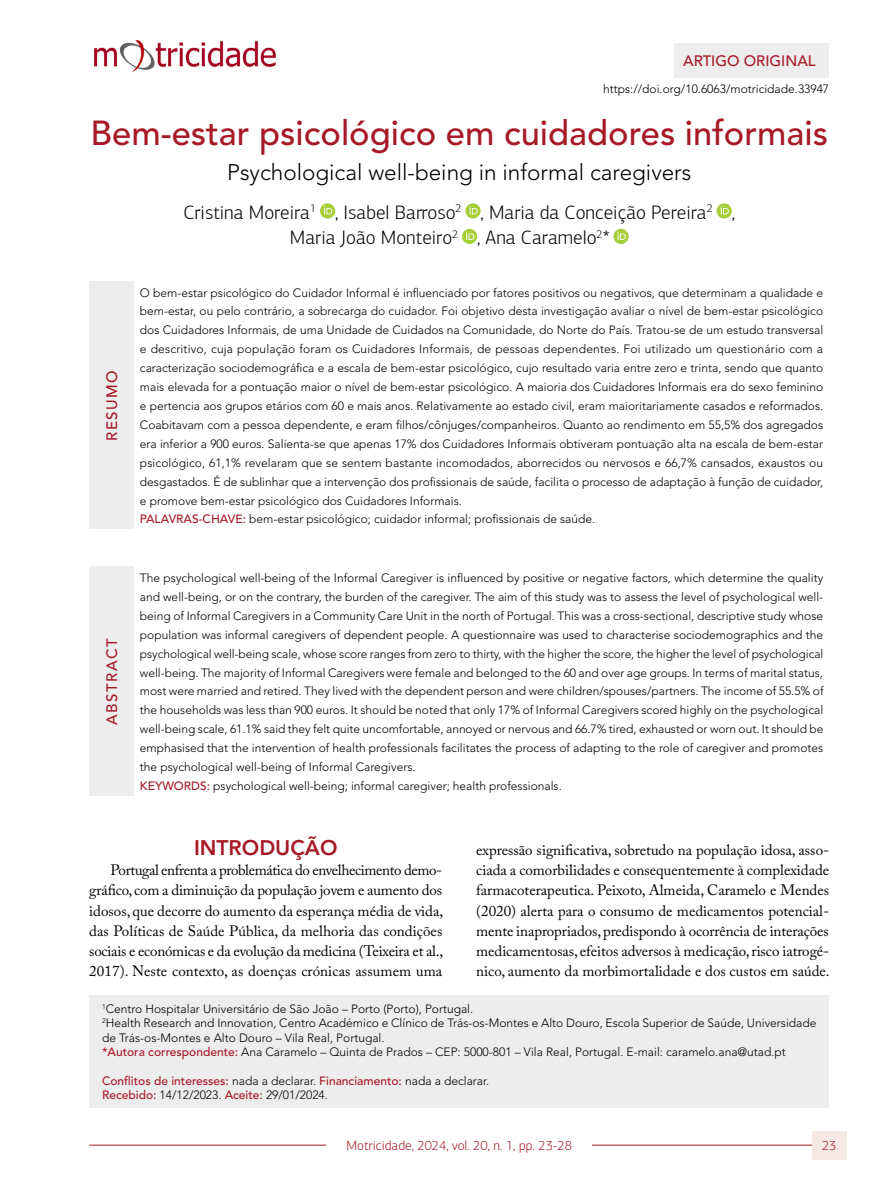
<style>
.page{position:relative;width:893px;height:1191px;background:#fff}
.page>*{position:absolute;margin:0;border:0;box-sizing:border-box;transform-origin:0 0}
.t1{font:500 34.5px "Avenir LT Std";color:#a61926}
.t2{font:300 22.5px "Avenir LT Std";color:#000}
.t3{font:800 21px "Avenir LT Std";color:#a61926}
.t4{font:300 19.5px/25.5px "PF Agora Sans Pro";color:#000}
.t5{font:15px/20.2px "Adobe Caslon Pro";color:#000;text-align:justify}
.t6{font:500 15px "Avenir LT Std";color:#a61926}
.t7{font:500 15px "Avenir LT Std";letter-spacing:.1em;color:#a61926}
.t8{font:500 15px "Avenir LT Std";letter-spacing:.05em;color:#a61926}
.t9{font:300 13.5px "PF Agora Sans Pro";color:#a61926}
.t10{font:300 12px/18.9px "Avenir LT Std";color:#000}
.t11{font:500 12px/14.4px "Avenir LT Std";color:#a61926}
.s1{font-weight:500;color:#a61926}
.s2{font-weight:300;color:#000}
</style>
<div class="page">
<hr style="left:89px;top:1144px;width:740px;height:1px;background:#a61926">
<div style="left:812px;top:1130px;width:34px;height:29px;background:#f6e8e4"></div>
<div style="left:675px;top:43px;width:154px;height:34px;background:#ededed"></div>
<div style="left:89px;top:995px;width:740px;height:112px;background:#ededed"></div>
<svg style="left:320px;top:203px;width:15px;height:15px"></svg>
<svg style="left:324px;top:206px;width:8px;height:8px"></svg>
<svg style="left:465px;top:203px;width:16px;height:15px"></svg>
<svg style="left:469px;top:206px;width:9px;height:8px"></svg>
<svg style="left:717px;top:203px;width:15px;height:15px"></svg>
<svg style="left:721px;top:206px;width:8px;height:8px"></svg>
<div style="left:462px;top:229px;width:15px;height:15px;background:#a6ce39;border-radius:50%"></div>
<svg style="left:466px;top:232px;width:8px;height:8px"></svg>
<svg style="left:613px;top:229px;width:16px;height:15px"></svg>
<svg style="left:617px;top:232px;width:9px;height:8px"></svg>
<div style="left:89px;top:281px;width:45px;height:248px;background:#ededed"></div>
<div style="left:89px;top:567px;width:45px;height:229px;background:#ededed"></div>
<img style="left:94px;top:39px;width:182px;height:33px">
<div style="left:327px;top:1133px;width:265px;height:23px;background:#fff"></div>
<p class="t6" style="left:683px;top:52px;width:134px">ARTIGO ORIGINAL</p>
<p class="t10" style="left:603px;top:79px;width:228px">https://doi.org/10.6063/motricidade.33947</p>
<h1 class="t1" style="left:90px;top:113px;width:739px">Bem-estar psicológico em cuidadores informais</h1>
<h2 class="t2" style="left:227px;top:159px;width:466px">Psychological well-being in informal caregivers</h2>
<h3 class="t4" style="left:290px;top:199px;width:447px;text-indent:-106px">Cristina Moreira<sup>1</sup> , Isabel Barroso<sup>2</sup> , Maria da Conceição Pereira<sup>2</sup> ,<br>Maria João Monteiro<sup>2</sup> , Ana Caramelo<sup>2</sup>*</h3>
<p class="t8" style="left:103px;top:441px;width:72px;rotate:-90deg">RESUMO</p>
<p class="t7" style="left:103px;top:724px;width:88px;rotate:-90deg">ABSTRACT</p>
<p class="t10" style="left:140px;top:283px;width:685px">O bem-estar psicológico do Cuidador Informal é influenciado por fatores positivos ou negativos, que determinam a qualidade e bem-estar, ou pelo contrário, a sobrecarga do cuidador. Foi objetivo desta investigação avaliar o nível de bem-estar psicológico dos Cuidadores Informais, de uma Unidade de Cuidados na Comunidade, do Norte do País. Tratou-se de um estudo transversal e descritivo, cuja população foram os Cuidadores Informais, de pessoas dependentes. Foi utilizado um questionário com a caracterização sociodemográfica e a escala de bem-estar psicológico, cujo resultado varia entre zero e trinta, sendo que quanto mais elevada for a pontuação maior o nível de bem-estar psicológico. A maioria dos Cuidadores Informais era do sexo feminino e pertencia aos grupos etários com 60 e mais anos. Relativamente ao estado civil, eram maioritariamente casados e reformados.<br>Coabitavam com a pessoa dependente, e eram filhos/cônjuges/companheiros. Quanto ao rendimento em 55,5% dos agregados era inferior a 900 euros. Salienta-se que apenas 17% dos Cuidadores Informais obtiveram pontuação alta na escala de bem-estar psicológico, 61,1% revelaram que se sentem bastante incomodados, aborrecidos ou nervosos e 66,7% cansados, exaustos ou desgastados. É de sublinhar que a intervenção dos profissionais de saúde, facilita o processo de adaptação à função de cuidador, e promove bem-estar psicológico dos Cuidadores Informais.<br><span class="s1">PALAVRAS-CHAVE:</span> bem-estar psicológico; cuidador informal; profissionais de saúde.</p>
<p class="t10" style="left:140px;top:568px;width:685px">The psychological well-being of the Informal Caregiver is influenced by positive or negative factors, which determine the quality and well-being, or on the contrary, the burden of the caregiver. The aim of this study was to assess the level of psychological well&shy;being of Informal Caregivers in a Community Care Unit in the north of Portugal. This was a cross-sectional, descriptive study whose population was informal caregivers of dependent people. A questionnaire was used to characterise sociodemographics and the psychological well-being scale, whose score ranges from zero to thirty, with the higher the score, the higher the level of psychological well-being. The majority of Informal Caregivers were female and belonged to the 60 and over age groups. In terms of marital status, most were married and retired. They lived with the dependent person and were children/spouses/partners. The income of 55.5% of the households was less than 900 euros. It should be noted that only 17% of Informal Caregivers scored highly on the psychological well-being scale, 61.1% said they felt quite uncomfortable, annoyed or nervous and 66.7% tired, exhausted or worn out. It should be emphasised that the intervention of health professionals facilitates the process of adapting to the role of caregiver and promotes the psychological well-being of Informal Caregivers.<br><span class="s1">KEYWORDS:</span> psychological well-being; informal caregiver; health professionals.</p>
<h3 class="t3" style="left:194px;top:835px;width:145px">INTRODUÇÃO</h3>
<p class="t5" style="left:89px;top:859px;width:355px;text-indent:21px">Portugal enfrenta a problemática do envelhecimento demo&shy;gráfico, com a diminuição da população jovem e aumento dos idosos, que decorre do aumento da esperança média de vida, das Políticas de Saúde Pública, da melhoria das condições sociais e económicas e da evolução da medicina (Teixeira et al., 2017). Neste contexto, as doenças crónicas assumem uma</p>
<p class="t5" style="left:476px;top:839px;width:355px">expressão significativa, sobretudo na população idosa, asso&shy;ciada a comorbilidades e consequentemente à complexidade farmacoterapeutica. Peixoto, Almeida, Caramelo e Mendes (2020) alerta para o consumo de medicamentos potencial&shy;mente inapropriados, predispondo à ocorrência de interações medicamentosas, efeitos adversos à medicação, risco iatrogé&shy;nico, aumento da morbimortalidade e dos custos em saúde.</p>
<p class="t10" style="left:102px;top:1001px;width:716px;line-height:14.4px"><sup>1</sup>Centro Hospitalar Universitário de São João – Porto (Porto), Portugal.<br><sup>2</sup>Health Research and Innovation, Centro Académico e Clínico de Trás-os-Montes e Alto Douro, Escola Superior de Saúde, Universidade de Trás-os-Montes e Alto Douro – Vila Real, Portugal.<br><span class="s1">*Autora correspondente:</span> Ana Caramelo – Quinta de Prados – CEP: 5000-801 – Vila Real, Portugal. E-mail: caramelo.ana@utad.pt</p>
<p class="t11" style="left:102px;top:1073px;width:389px">Conflitos de interesses: <span class="s2">nada a declarar.</span> Financiamento: <span class="s2">nada a declarar.<br></span>Recebido: <span class="s2">14/12/2023.</span> Aceite: <span class="s2">29/01/2024.</span></p>
<p class="t9" style="left:347px;top:1137px;width:192px">Geriatr Gerontol Aging. 20XX;XX(X):</p>
<p class="t9" style="left:822px;top:1137px;width:16px">23</p>
<p class="t9" style="left:347px;top:1137px;width:227px">Motricidade, 2024, vol. 20, n. 1, pp. 23-28</p>
</div>
